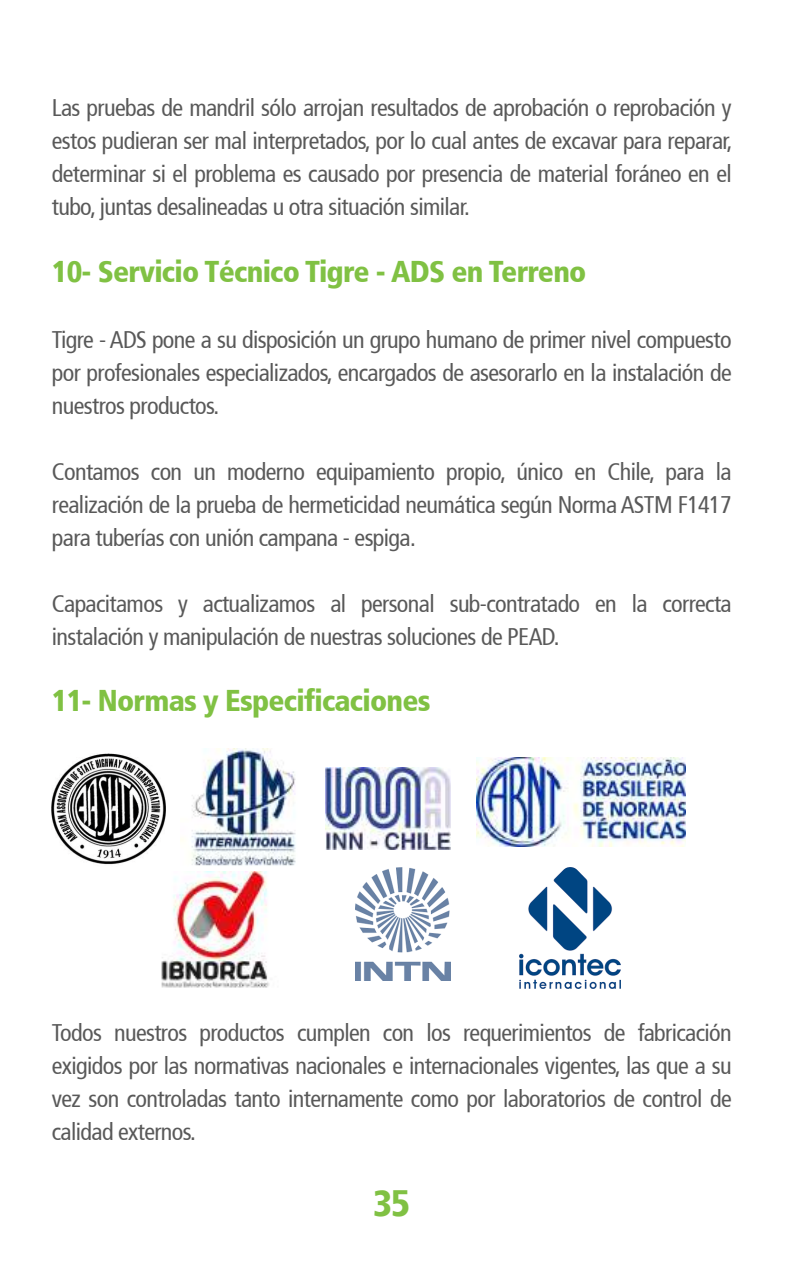
<style>
.page{position:relative;width:787px;height:1276px;background:#fff}
.page>*{position:absolute;margin:0;border:0;box-sizing:border-box;transform-origin:0 0}
.t1{font:900 condensed 36.6px "Frutiger 77";color:#80c143}
.t2{font:900 condensed 30px "Frutiger 77";letter-spacing:-.025em;color:#80c143}
.t3{font:condensed 24px/33px "Frutiger 57";letter-spacing:-.025em;color:#595959;text-align:justify}
</style>
<div class="page">
<img style="left:161px;top:872px;width:108px;height:116px">
<img style="left:476px;top:758px;width:209px;height:88px">
<img style="left:519px;top:867px;width:101px;height:121px">
<img style="left:356px;top:867px;width:94px;height:113px">
<img style="left:52px;top:753px;width:114px;height:112px">
<img style="left:325px;top:767px;width:125px;height:82px">
<img style="left:180px;top:749px;width:116px;height:117px">
<p class="t3" style="left:52px;top:92px;width:682px">Las pruebas de mandril sólo arrojan resultados de aprobación o reprobación y estos pudieran ser mal interpretados, por lo cual antes de excavar para reparar, determinar si el problema es causado por presencia de material foráneo en el tubo, juntas desalineadas u otra situación similar.</p>
<p class="t2" style="left:52px;top:253px;width:536px">10- Servicio Técnico Tigre - ADS en Terreno</p>
<p class="t3" style="left:52px;top:323px;width:681px">Tigre - ADS pone a su disposición un grupo humano de primer nivel compuesto por profesionales especializados, encargados de asesorarlo en la instalación de nuestros productos.</p>
<p class="t3" style="left:52px;top:455px;width:681px">Contamos con un moderno equipamiento propio, único en Chile, para la realización de la prueba de hermeticidad neumática según Norma ASTM F1417 para tuberías con unión campana - espiga.</p>
<p class="t3" style="left:52px;top:587px;width:681px">Capacitamos y actualizamos al personal sub-contratado en la correcta instalación y manipulación de nuestras soluciones de PEAD.</p>
<p class="t2" style="left:52px;top:682px;width:380px">11- Normas y Especificaciones</p>
<p class="t3" style="left:52px;top:1016px;width:681px">Todos nuestros productos cumplen con los requerimientos de fabricación exigidos por las normativas nacionales e internacionales vigentes, las que a su vez son controladas tanto internamente como por laboratorios de control de calidad externos.</p>
<h1 class="t1" style="left:373px;top:1180px;width:39px">35</h1>
</div>
